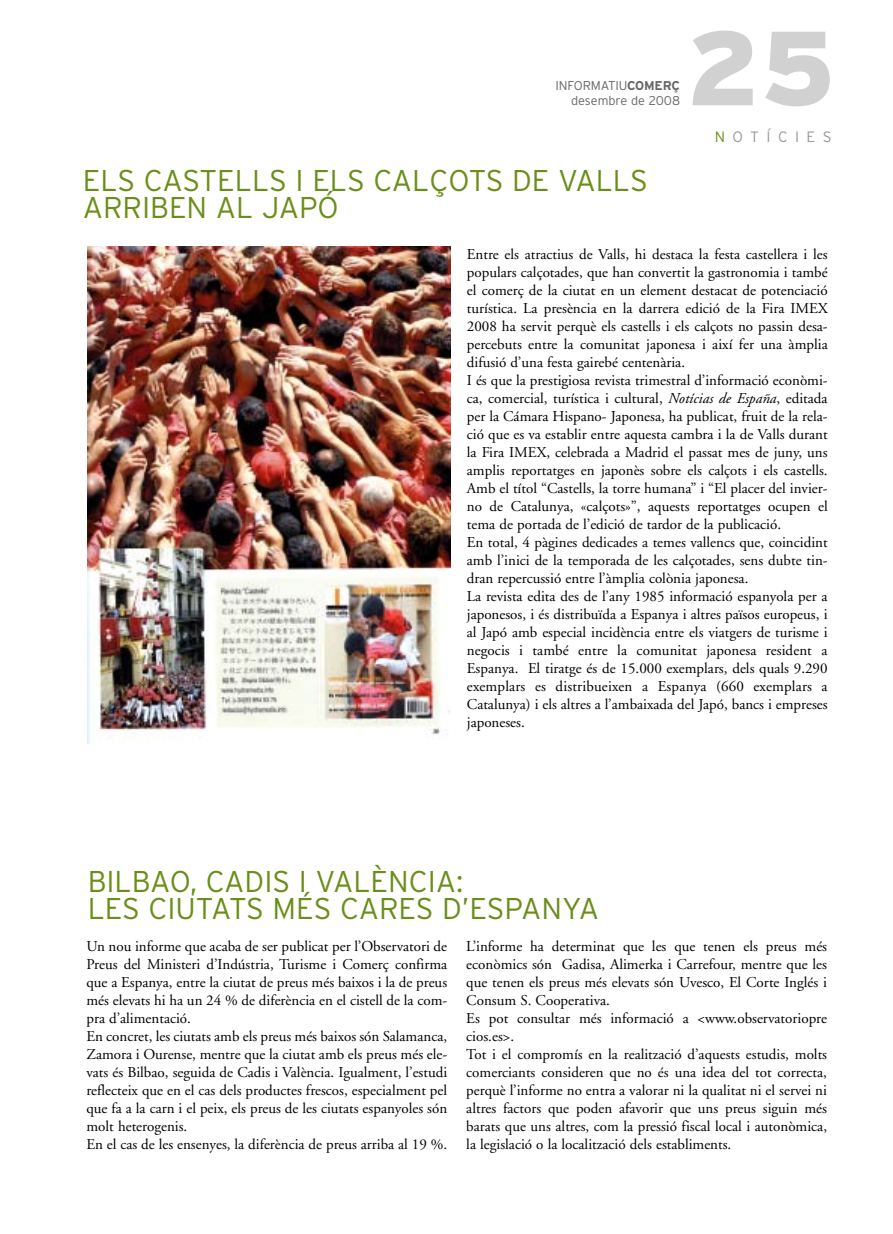
<style>
.page{position:relative;width:893px;height:1234px;background:#fff}
.page>*{position:absolute;margin:0;border:0;box-sizing:border-box;transform-origin:0 0}
.t1{font:900 105px "Interstate";color:#d1d1d1}
.t2{font:300 30px/27px "Interstate";color:#6a8e18}
.t3{font:15px/18px "Adobe Garamond";color:#000}
.t4{font:300 15px "Interstate";letter-spacing:.5em;color:#999}
.t5{font:300 12.75px/15.3px "Interstate";letter-spacing:-.015em;color:#666;text-align:right}
.s1{font-weight:700}
.s2{color:#6a8e18}
.s3{font-style:italic}
</style>
<div class="page">
<img style="left:87px;top:247px;width:364px;height:496px">
<p class="t5" style="left:556px;top:78px;width:126px">INFORMATIU<span class="s1">COMERÇ </span>desembre de 2008</p>
<h2 class="t2" style="left:83px;top:167px;width:567px">ELS CASTELLS I ELS CALÇOTS DE VALLS<br>ARRIBEN AL JAPÓ</h2>
<h1 class="t1" style="left:687px;top:8px;width:150px">25</h1>
<p class="t4" style="left:715px;top:128px;width:118px"><span class="s2">N</span>OTÍCIES</p>
<p class="t3" style="left:467px;top:246px;width:362px">Entre els atractius de Valls, hi destaca la festa castellera i les populars calçotades, que han convertit la gastronomia i també el comerç de la ciutat en un element destacat de potenciació turística. La presència en la darrera edició de la Fira IMEX 2008 ha servit perquè els castells i els calçots no passin desa&shy;percebuts entre la comunitat japonesa i així fer una àmplia difusió d’una festa gairebé centenària.<br>I és que la prestigiosa revista trimestral d’informació econòmi&shy;ca, comercial, turística i cultural, <span class="s3">Notícias de España</span>, editada per la Cámara Hispano- Japonesa, ha publicat, fruit de la rela&shy;ció que es va establir entre aquesta cambra i la de Valls durant la Fira IMEX, celebrada a Madrid el passat mes de juny, uns amplis reportatges en japonès sobre els calçots i els castells.<br>Amb el títol “Castells, la torre humana” i “El placer del invier&shy;no de Catalunya, «calçots»”, aquests reportatges ocupen el tema de portada de l’edició de tardor de la publicació.<br>En total, 4 pàgines dedicades a temes vallencs que, coincidint amb l’inici de la temporada de les calçotades, sens dubte tin&shy;dran repercussió entre l’àmplia colònia japonesa.<br>La revista edita des de l’any 1985 informació espanyola per a japonesos, i és distribuïda a Espanya i altres països europeus, i al Japó amb especial incidència entre els viatgers de turisme i negocis i també entre la comunitat japonesa resident a Espanya. El tiratge és de 15.000 exemplars, dels quals 9.290 exemplars es distribueixen a Espanya (660 exemplars a Catalunya) i els altres a l’ambaixada del Japó, bancs i empreses japoneses.</p>
<h2 class="t2" style="left:88px;top:867px;width:513px">BILBAO, CADIS I VALÈNCIA:<br>LES CIUTATS MÉS CARES D’ESPANYA</h2>
<p class="t3" style="left:86px;top:938px;width:362px">Un nou informe que acaba de ser publicat per l’Observatori de Preus del Ministeri d’Indústria, Turisme i Comerç confirma que a Espanya, entre la ciutat de preus més baixos i la de preus més elevats hi ha un 24 % de diferència en el cistell de la com&shy;pra d’alimentació.<br>En concret, les ciutats amb els preus més baixos són Salamanca, Zamora i Ourense, mentre que la ciutat amb els preus més ele&shy;vats és Bilbao, seguida de Cadis i València. Igualment, l’estudi reflecteix que en el cas dels productes frescos, especialment pel que fa a la carn i el peix, els preus de les ciutats espanyoles són molt heterogenis.<br>En el cas de les ensenyes, la diferència de preus arriba al 19 %.</p>
<p class="t3" style="left:466px;top:938px;width:362px">L’informe ha determinat que les que tenen els preus més econòmics són Gadisa, Alimerka i Carrefour, mentre que les que tenen els preus més elevats són Uvesco, El Corte Inglés i Consum S. Cooperativa.<br>Es pot consultar més informació a &lt;www.observatoriopre cios.es&gt;.<br>Tot i el compromís en la realització d’aquests estudis, molts comerciants consideren que no és una idea del tot correcta, perquè l’informe no entra a valorar ni la qualitat ni el servei ni altres factors que poden afavorir que uns preus siguin més barats que uns altres, com la pressió fiscal local i autonòmica, la legislació o la localització dels establiments.</p>
</div>
